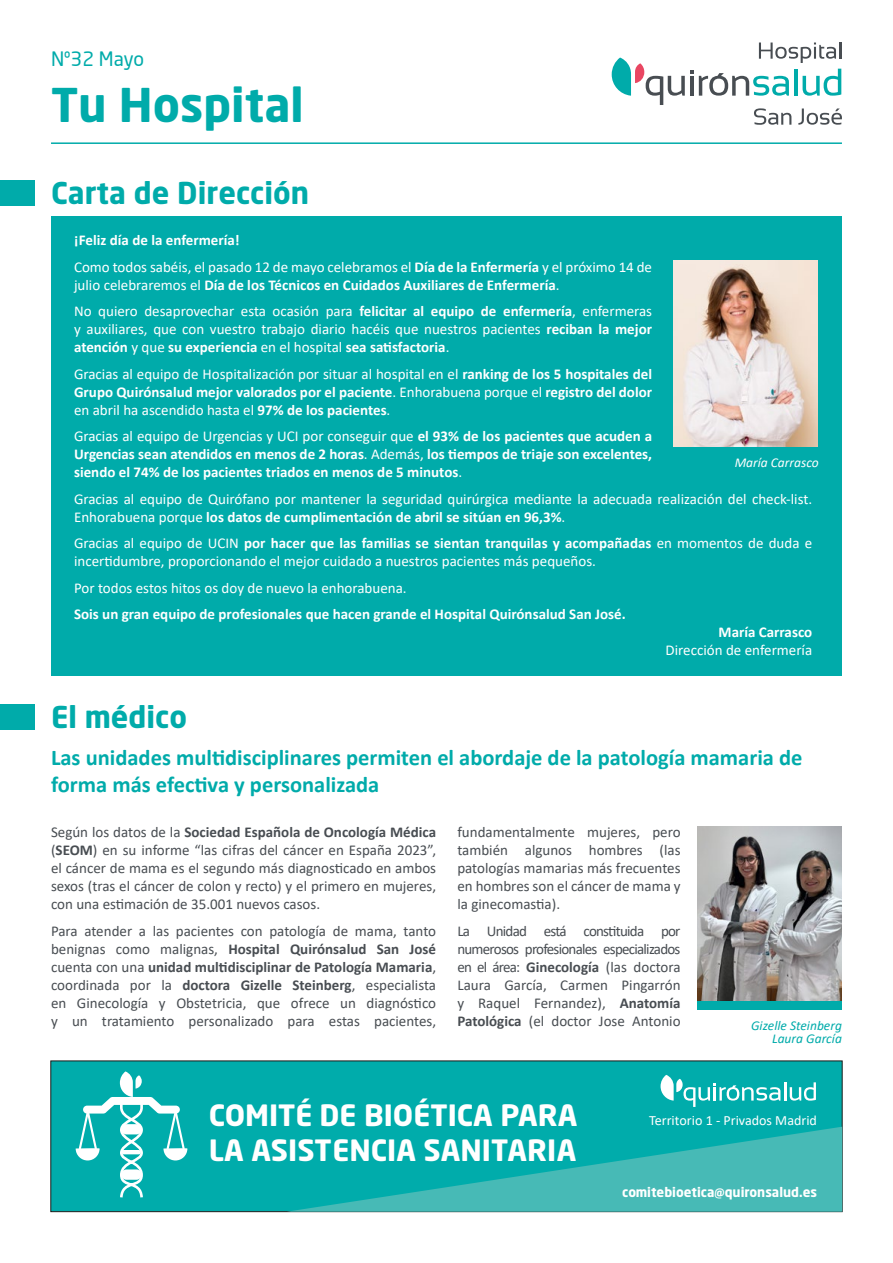
<style>
.page{position:relative;width:893px;height:1263px;background:#fff}
.page>*{position:absolute;margin:0;border:0;box-sizing:border-box;transform-origin:0 0}
.t1{font:700 46.5px "Neo Sans";color:#00abaa}
.t2{font:700 30px "Neo Sans";color:#00abaa}
.t3{font:700 29.4px/35.2px "Neo Sans";color:#fff}
.t4{font:700 22.5px/27px "Calibri";color:#00abaa}
.t5{font:19.5px "Neo Sans";color:#00abaa}
.t6{font:15px/18px "Calibri";color:#484d52;text-align:justify}
.t7{font:700 15px/18px "Calibri";color:#fff;text-align:justify}
.t8{font:15px/18px "Calibri";color:#fff}
.t9{font:700 15px "Calibri";color:#484d52}
.t10{font:15px "Calibri";letter-spacing:-.05em;color:#484d52}
.t11{font:14.1px "Calibri";color:#fff}
.t12{font:italic 13.5px/13.5px "Calibri";color:#00abaa;text-align:right}
.t13{font:italic 13.5px "Calibri";color:#fff}
.t14{font:700 13.2px "Neo Sans";color:#fff}
.s1{font-weight:700}
.s2{font-weight:400}
</style>
<div class="page">
<div style="left:51px;top:216px;width:791px;height:460px;background:#00abaa"></div>
<hr style="left:794px;top:69px;width:3px;height:27px;background:#00abaa">
<svg style="left:803px;top:69px;width:38px;height:27px"></svg>
<svg style="left:699px;top:73px;width:90px;height:23px"></svg>
<svg style="left:612px;top:58px;width:81px;height:47px"></svg>
<svg style="left:754px;top:108px;width:37px;height:17px"></svg>
<svg style="left:798px;top:109px;width:44px;height:16px"></svg>
<svg style="left:759px;top:43px;width:82px;height:20px"></svg>
<hr style="left:51px;top:142px;width:791px;height:2px;background:#00abaa">
<div style="left:0;top:180px;width:34px;height:26px;background:#00abaa"></div>
<div style="left:0;top:704px;width:34px;height:25px;background:#00abaa"></div>
<img style="left:698px;top:826px;width:144px;height:175px">
<div style="left:698px;top:1001px;width:144px;height:9px;background:#00abaa"></div>
<div style="left:51px;top:1060px;width:791px;height:152px;background:#00acab"></div>
<svg style="left:287px;top:1127px;width:555px;height:85px"></svg>
<svg style="left:76px;top:1071px;width:111px;height:127px"></svg>
<div style="left:121px;top:1124px;width:21px;height:10px;background:#fff;border-radius:5px"></div>
<div style="left:121px;top:1169px;width:21px;height:11px;background:#fff;border-radius:5px"></div>
<hr style="left:122px;top:1150px;width:19px;height:4px;background:#fff;border-radius:2px">
<svg style="left:661px;top:1075px;width:155px;height:32px"></svg>
<img style="left:673px;top:260px;width:145px;height:186px">
<h3 class="t5" style="left:51px;top:47px;width:95px">Nº32 Mayo</h3>
<h1 class="t1" style="left:51px;top:75px;width:254px">Tu Hospital</h1>
<h2 class="t2" style="left:51px;top:174px;width:260px">Carta de Dirección</h2>
<p class="t8" style="left:74px;top:226px;width:579px;line-height:26.5px"><span class="s1">¡Feliz día de la enfermería!<br></span>Como todos sabéis, el pasado 12 de mayo celebramos el <span class="s1">Día de la Enfermería</span> y el próximo 14 de</p>
<p class="t7" style="left:74px;top:271px;width:579px;line-height:26.5px"><span class="s2">julio celebraremos el</span> Día de los Técnicos en Cuidados Auxiliares de Enfermería<span class="s2">.<br>No quiero desaprovechar esta ocasión para</span> felicitar al equipo de enfermería<span class="s2">, enfermeras</span></p>
<p class="t8" style="left:74px;top:320px;width:579px">y auxiliares, que con vuestro trabajo diario hacéis que nuestros pacientes <span class="s1">reciban la mejor atención</span> y que <span class="s1">su experiencia</span> en el hospital <span class="s1">sea satisfactoria</span>.</p>
<p class="t7" style="left:74px;top:364px;width:579px"><span class="s2">Gracias al equipo de Hospitalización por situar al hospital en el</span> ranking de los 5 hospitales del Grupo Quirónsalud mejor valorados por el paciente<span class="s2">. Enhorabuena porque el</span> registro del dolor <span class="s2">en abril ha ascendido hasta el</span> 97% de los pacientes<span class="s2">.</span></p>
<p class="t7" style="left:74px;top:427px;width:579px"><span class="s2">Gracias al equipo de Urgencias y UCI por conseguir que</span> el 93% de los pacientes que acuden a Urgencias sean atendidos en menos de 2 horas<span class="s2">. Además,</span> los tiempos de triaje son excelentes, siendo el 74% de los pacientes triados en menos de 5 minutos<span class="s2">.</span></p>
<p class="t8" style="left:74px;top:489px;width:740px">Gracias al equipo de Quirófano por mantener la seguridad quirúrgica mediante la adecuada realización del check-list.<br>Enhorabuena porque <span class="s1">los datos de cumplimentación de abril se sitúan en 96,3%</span>.</p>
<p class="t8" style="left:74px;top:534px;width:740px">Gracias al equipo de UCIN <span class="s1">por hacer que las familias se sientan tranquilas y acompañadas</span> en momentos de duda e incertidumbre, proporcionando el mejor cuidado a nuestros pacientes más pequeños.</p>
<p class="t8" style="left:74px;top:578px;width:334px">Por todos estos hitos os doy de nuevo la enhorabuena.</p>
<p class="t7" style="left:74px;top:605px;width:553px">Sois un gran equipo de profesionales que hacen grande el Hospital Quirónsalud San José.</p>
<p class="t7" style="left:719px;top:623px;width:95px">María Carrasco</p>
<p class="t8" style="left:666px;top:641px;width:148px">Dirección de enfermería</p>
<p class="t13" style="left:735px;top:453px;width:86px">María Carrasco</p>
<h2 class="t2" style="left:51px;top:698px;width:138px">El médico</h2>
<h3 class="t4" style="left:51px;top:744px;width:753px">Las unidades multidisciplinares permiten el abordaje de la patología mamaria de forma más efectiva y personalizada</h3>
<p class="t6" style="left:51px;top:823px;width:387px">Según los datos de la <span class="s1">Sociedad Española de Oncología Médica </span>(<span class="s1">SEOM</span>) en su informe “las cifras del cáncer en España 2023 ,“ el cáncer de mama es el segundo más diagnosticado en ambos sexos (tras el cáncer de colon y recto y) el primero en mujeres, con una estimación de 35.001 nuevos casos.</p>
<p class="t6" style="left:51px;top:921px;width:387px">Para atender a las pacientes con patología de mama, tanto</p>
<p class="t9" style="left:410px;top:938px;width:28px">José</p>
<p class="t9" style="left:290px;top:938px;width:78px">Quirónsalud</p>
<p class="t6" style="left:51px;top:939px;width:56px">benignas</p>
<p class="t9" style="left:51px;top:956px;width:387px"><span class="s2">cuenta con una</span> unidad multidisciplinar de Patología Mamaria<span class="s2">,</span></p>
<p class="t6" style="left:366px;top:975px;width:72px">especialista</p>
<p class="t6" style="left:160px;top:939px;width:59px">malignas,</p>
<p class="t9" style="left:228px;top:938px;width:53px">Hospital</p>
<p class="t9" style="left:377px;top:938px;width:24px">San</p>
<p class="t6" style="left:116px;top:939px;width:36px">como</p>
<p class="t9" style="left:241px;top:974px;width:43px">Gizelle</p>
<p class="t9" style="left:292px;top:974px;width:65px">Steinberg<span class="s2">,</span></p>
<p class="t9" style="left:182px;top:974px;width:49px">doctora</p>
<p class="t6" style="left:161px;top:975px;width:12px">la</p>
<p class="t6" style="left:51px;top:975px;width:70px">coordinada</p>
<p class="t6" style="left:130px;top:975px;width:23px">por</p>
<p class="t6" style="left:457px;top:823px;width:119px">fundamentalmente</p>
<p class="t6" style="left:587px;top:823px;width:55px">mujeres,</p>
<p class="t6" style="left:652px;top:823px;width:30px">pero</p>
<p class="t6" style="left:659px;top:841px;width:23px">(las</p>
<p class="t6" style="left:457px;top:841px;width:225px;text-align:left">también<br>patologías mamarias más frecuentes en hombres son el cáncer de mama y la ginecomastia .(</p>
<p class="t6" style="left:661px;top:921px;width:21px">por</p>
<p class="t6" style="left:525px;top:841px;width:49px">algunos</p>
<p class="t6" style="left:589px;top:841px;width:56px">hombres</p>
<p class="t6" style="left:544px;top:921px;width:24px">está</p>
<p class="t6" style="left:487px;top:921px;width:42px">Unidad</p>
<p class="t10" style="left:583px;top:920px;width:62px">constituida</p>
<p class="t6" style="left:457px;top:921px;width:14px">La</p>
<p class="t10" style="left:457px;top:938px;width:225px">numerosos profesionales especializados</p>
<p class="t6" style="left:457px;top:957px;width:225px">en el área: <span class="s1">Ginecología</span> (las doctora</p>
<p class="t6" style="left:621px;top:975px;width:61px">Pingarrón</p>
<p class="t6" style="left:504px;top:975px;width:44px">García,</p>
<p class="t6" style="left:560px;top:975px;width:49px">Carmen</p>
<p class="t6" style="left:457px;top:975px;width:35px">Laura</p>
<p class="t6" style="left:51px;top:993px;width:17px">en</p>
<p class="t6" style="left:77px;top:993px;width:73px">Ginecología</p>
<p class="t6" style="left:159px;top:993px;width:8px">y</p>
<p class="t6" style="left:176px;top:993px;width:72px">Obstetricia,</p>
<p class="t6" style="left:257px;top:993px;width:25px">que</p>
<p class="t6" style="left:291px;top:993px;width:40px">ofrece</p>
<p class="t6" style="left:340px;top:993px;width:17px">un</p>
<p class="t6" style="left:367px;top:993px;width:71px">diagnóstico</p>
<p class="t6" style="left:457px;top:993px;width:8px">y</p>
<p class="t6" style="left:478px;top:993px;width:43px">Raquel</p>
<p class="t6" style="left:534px;top:993px;width:73px">Fernandez ,)</p>
<p class="t9" style="left:620px;top:992px;width:62px">Anatomía</p>
<p class="t6" style="left:51px;top:1011px;width:8px">y</p>
<p class="t6" style="left:72px;top:1011px;width:17px">un</p>
<p class="t6" style="left:102px;top:1011px;width:74px">tratamiento</p>
<p class="t6" style="left:189px;top:1011px;width:86px">personalizado</p>
<p class="t6" style="left:287px;top:1011px;width:29px">para</p>
<p class="t6" style="left:329px;top:1011px;width:33px">estas</p>
<p class="t6" style="left:374px;top:1011px;width:64px">pacientes,</p>
<p class="t9" style="left:457px;top:1010px;width:66px">Patológica</p>
<p class="t6" style="left:529px;top:1011px;width:17px">(el</p>
<p class="t6" style="left:551px;top:1011px;width:42px">doctor</p>
<p class="t6" style="left:599px;top:1011px;width:28px">Jose</p>
<p class="t6" style="left:632px;top:1011px;width:50px">Antonio</p>
<p class="t12" style="left:751px;top:1018px;width:92px">Gizelle Steinberg<br>Laura García</p>
<h3 class="t3" style="left:209px;top:1096px;width:370px">COMITÉ DE BIOÉTICA PARA<br>LA ASISTENCIA SANITARIA</h3>
<p class="t11" style="left:649px;top:1110px;width:169px">Territorio -1 Privados Madrid</p>
<p class="t14" style="left:622px;top:1183px;width:196px">comitebioetica@quironsalud.es</p>
</div>
